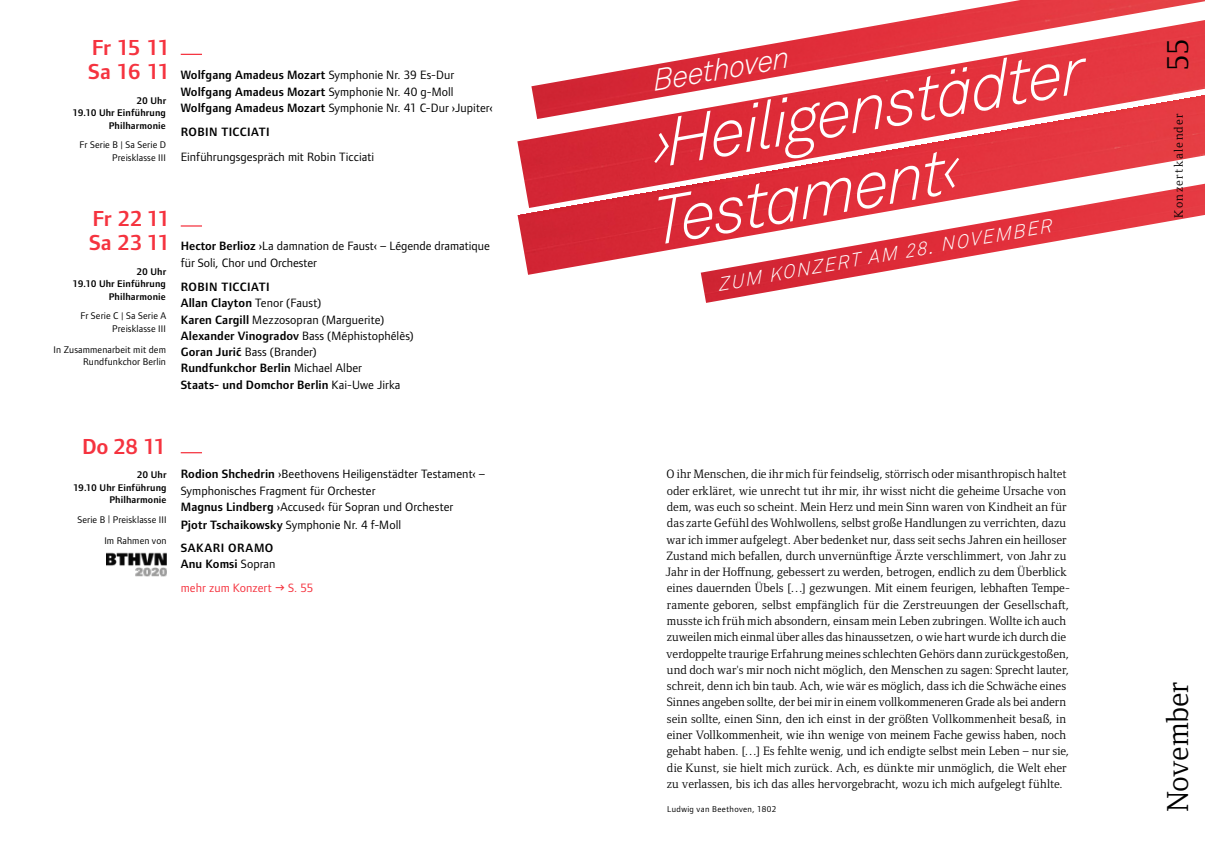
<style>
.page{position:relative;width:1205px;height:851px;background:#fff}
.page>*{position:absolute;margin:0;border:0;box-sizing:border-box;transform-origin:0 0}
.t1{font:italic 300 66.25px/76px "Akkurat Pro";color:#fff}
.t2{font:31.25px "Foundry Form Serif OT2";letter-spacing:-.01em;color:#000}
.t3{font:italic 300 30px "Akkurat Pro";color:#fff}
.t4{font:600 22.5px/24.4px "Foundry Form Sans OT2";letter-spacing:-.085em;color:#f5333f}
.t5{font:600 22.5px/24.4px "Foundry Form Sans OT2";letter-spacing:-.025em;color:#f5333f}
.t6{font:600 22.5px "Foundry Form Sans OT2";letter-spacing:-.05em;color:#f5333f}
.t7{font:italic 300 18.75px "Akkurat Pro";color:#fff}
.t8{font:12.5px/16.2px "Foundry Form Serif OT2";letter-spacing:.005em;color:#000}
.t9{font:12.5px/16.2px "Foundry Form Sans OT2";color:#000}
.t10{font:600 12.5px/16.2px "Foundry Form Sans OT2";letter-spacing:.01em;color:#000}
.t11{font:600 12.5px/22.8px "Foundry Form Sans OT2";letter-spacing:.04em;color:#000}
.t12{font:12.5px/24.4px "Foundry Form Sans OT2";color:#f5333f}
.t13{font:12.5px "Foundry Form Serif Book OSF";letter-spacing:.11em;color:#000}
.t14{font:600 12.5px "Foundry Form Sans OT2";letter-spacing:.03em;color:#000}
.t15{font:10px/12.5px "Foundry Form Sans OT2";letter-spacing:.015em;color:#000;text-align:right}
.t16{font:600 10px/12.5px "Foundry Form Sans OT2";letter-spacing:.015em;color:#000;text-align:right}
.t17{font:8.75px "Foundry Form Sans OT2";letter-spacing:.045em;color:#000}
.s1{font-weight:600}
.s2{font-weight:400}
.s3{font-weight:600;color:#000}
.s4{color:#000}
</style>
<div class="page">
<img style="left:907px;top:0;width:298px;height:20px">
<img style="left:531px;top:20px;width:674px;height:73px">
<img style="left:517px;top:93px;width:688px;height:182px">
<img style="left:701px;top:184px;width:504px;height:119px">
<svg style="left:181px;top:54px;width:21px;height:1px"></svg>
<svg style="left:181px;top:225px;width:21px;height:1px"></svg>
<svg style="left:181px;top:452px;width:21px;height:1px"></svg>
<img style="left:106px;top:552px;width:61px;height:24px">
<h3 class="t4" style="left:88px;top:34px;width:84px">Fr 15 11<br>Sa 16 11</h3>
<p class="t16" style="left:72px;top:94px;width:95px">20 Uhr<br>19.10 Uhr Einführung<br>Philharmonie</p>
<p class="t15" style="left:80px;top:138px;width:88px">Fr Serie B | Sa Serie D<br>Preisklasse III</p>
<p class="t9" style="left:181px;top:66px;width:313px"><span class="s1">Wolfgang Amadeus Mozart</span> Symphonie Nr. 39 Es-Dur<br><span class="s1">Wolfgang Amadeus Mozart</span> Symphonie Nr. 40 g-Moll<br><span class="s1">Wolfgang Amadeus Mozart</span> Symphonie Nr. 41 C-Dur ›Jupiter‹</p>
<p class="t14" style="left:181px;top:123px;width:90px">ROBIN TICCIATI</p>
<p class="t9" style="left:181px;top:148px;width:195px">Einführungsgespräch mit Robin Ticciati</p>
<h3 class="t5" style="left:89px;top:205px;width:83px">Fr 22 11<br>Sa 23 11</h3>
<p class="t16" style="left:72px;top:265px;width:95px">20 Uhr<br>19.10 Uhr Einführung<br>Philharmonie</p>
<p class="t15" style="left:80px;top:309px;width:87px">Fr Serie C | Sa Serie A<br>Preisklasse III</p>
<p class="t15" style="left:54px;top:342px;width:114px">In Zusammenarbeit mit dem<br>Rundfunkchor Berlin</p>
<p class="t9" style="left:181px;top:237px;width:311px"><span class="s1">Hector Berlioz</span> ›La damnation de Faust‹ – Légende dramatique für Soli, Chor und Orchester</p>
<p class="t10" style="left:181px;top:278px;width:234px">ROBIN TICCIATI<br>Allan Clayton <span class="s2">Tenor (Faust)<br></span>Karen Cargill <span class="s2">Mezzosopran (Marguerite)<br></span>Alexander Vinogradov <span class="s2">Bass (Méphistophélès)<br></span>Goran Jurić <span class="s2">Bass (Brander)<br></span>Rundfunkchor Berlin <span class="s2">Michael Alber<br></span>Staats- und Domchor Berlin <span class="s2">Kai-Uwe Jirka</span></p>
<h3 class="t6" style="left:82px;top:430px;width:86px">Do 28 11</h3>
<p class="t16" style="left:73px;top:468px;width:95px">20 Uhr<br>19.10 Uhr Einführung<br>Philharmonie</p>
<p class="t15" style="left:77px;top:508px;width:91px;line-height:20.6px">Serie B | Preisklasse III<br>Im Rahmen von</p>
<p class="t9" style="left:181px;top:465px;width:306px"><span class="s1">Rodion Shchedrin</span> ›Beethovens Heiligenstädter Testament‹ –<br>Symphonisches Fragment für Orchester<br><span class="s1">Magnus Lindberg</span> ›Accused‹ für Sopran und Orchester</p>
<p class="t11" style="left:181px;top:512px;width:222px">Pjotr Tschaikowsky <span class="s2">Symphonie Nr. 4 f-Moll<br></span>SAKARI ORAMO</p>
<p class="t12" style="left:181px;top:550px;width:96px"><span class="s3">Anu Komsi</span> <span class="s4">Sopran </span>mehr zum Konzert</p>
<p class="t12" style="left:288px;top:575px;width:27px">S. 55</p>
<h3 class="t3" style="left:649px;top:63px;width:140px;rotate:-10deg">Beethoven</h3>
<h1 class="t1" style="left:630px;top:112px;width:453px;rotate:-10deg">›Heiligenstädter<br>Testament‹</h1>
<h3 class="t7" style="left:716px;top:273px;width:340px;rotate:-10deg">ZUM KONZERT AM 28. NOVEMBER</h3>
<p class="t8" style="left:666px;top:465px;width:406px">O ihr Menschen, die ihr mich für feindselig, störrisch oder misanthropisch haltet oder erkläret, wie unrecht tut ihr mir, ihr wisst nicht die geheime Ursache von dem, was euch so scheint. Mein Herz und mein Sinn waren von Kindheit an für das zarte Gefühl des Wohlwollens, selbst große Handlungen zu verrichten, dazu war ich immer aufgelegt. Aber bedenket nur, dass seit sechs Jahren ein heilloser Zustand mich befallen, durch unvernünftige Ärzte verschlimmert, von Jahr zu Jahr in der Hoffnung, gebessert zu werden, betrogen, endlich zu dem Überblick eines dauernden Übels […] gezwungen. Mit einem feurigen, lebhaften Tempe&shy;ramente geboren, selbst empfänglich für die Zerstreuungen der Gesellschaft, musste ich früh mich absondern, einsam mein Leben zubringen. Wollte ich auch zuweilen mich einmal über alles das hinaussetzen, o wie hart wurde ich durch die verdoppelte traurige Erfahrung meines schlechten Gehörs dann zurückgestoßen, und doch war's mir noch nicht möglich, den Menschen zu sagen: Sprecht lauter, schreit, denn ich bin taub. Ach, wie wär es möglich, dass ich die Schwäche eines Sinnes angeben sollte, der bei mir in einem vollkommeneren Grade als bei andern sein sollte, einen Sinn, den ich einst in der größten Vollkommenheit besaß, in einer Vollkommenheit, wie ihn wenige von meinem Fache gewiss haben, noch gehabt haben. […] Es fehlte wenig, und ich endigte selbst mein Leben – nur sie, die Kunst, sie hielt mich zurück. Ach, es dünkte mir unmöglich, die Welt eher zu verlassen, bis ich das alles hervorgebracht, wozu ich mich aufgelegt fühlte.</p>
<p class="t17" style="left:667px;top:803px;width:111px">Ludwig van Beethoven, 1802</p>
<h2 class="t2" style="left:1157px;top:71px;width:33px;rotate:-90deg">55</h2>
<p class="t13" style="left:1171px;top:218px;width:106px;rotate:-90deg">Konzertkalender</p>
<h2 class="t2" style="left:1157px;top:812px;width:132px;rotate:-90deg">November</h2>
</div>
